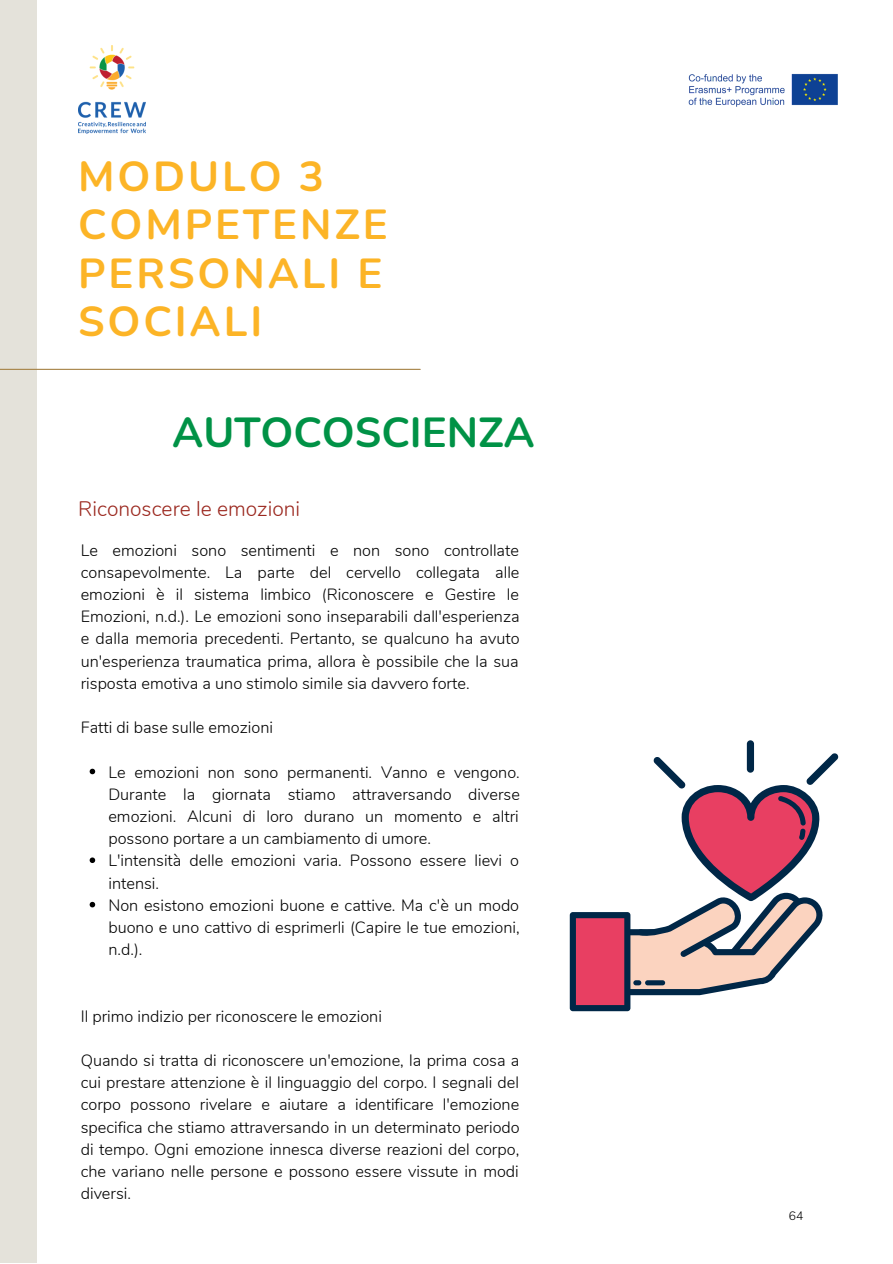
<style>
.page{position:relative;width:893px;height:1264px;background:#fff}
.page>*{position:absolute;margin:0;border:0;box-sizing:border-box;transform-origin:0 0}
.t1{font:700 42px/48.3px "Nunito";letter-spacing:.07em;color:#fcb426}
.t2{font:700 42px "Nunito";color:#009246}
.t3{font:300 21px "Nunito";color:#9b281f}
.t4{font:300 16.2px/22.2px "Nunito";color:#000;text-align:justify}
.t5{font:300 12.15px "Nunito";color:#000}
</style>
<div class="page">
<div style="left:0;top:0;width:37px;height:1262px;background:#e4e2da"></div>
<hr style="left:0;top:369px;width:420px;height:1px;background:#a68245">
<img style="left:78px;top:45px;width:67px;height:88px">
<img style="left:688px;top:73px;width:150px;height:34px">
<div style="left:746px;top:740px;width:8px;height:32px;background:#002747;border-radius:4px"></div>
<svg style="left:569px;top:753px;width:269px;height:258px"></svg>
<svg style="left:90px;top:768px;width:5px;height:6px"></svg>
<svg style="left:90px;top:857px;width:5px;height:6px"></svg>
<svg style="left:90px;top:901px;width:5px;height:6px"></svg>
<h1 class="t1" style="left:78px;top:153px;width:311px">MODULO 3<br>COMPETENZE<br>PERSONALI E<br>SOCIALI</h1>
<h1 class="t2" style="left:172px;top:404px;width:364px">AUTOCOSCIENZA</h1>
<p class="t3" style="left:78px;top:494px;width:224px">Riconoscere le emozioni</p>
<p class="t4" style="left:81px;top:539px;width:440px">Le emozioni sono sentimenti e non sono controllate consapevolmente. La parte del cervello collegata alle emozioni è il sistema limbico (Riconoscere e Gestire le Emozioni, n.d.). Le emozioni sono inseparabili dall'esperienza e dalla memoria precedenti. Pertanto, se qualcuno ha avuto un'esperienza traumatica prima, allora è possibile che la sua risposta emotiva a uno stimolo simile sia davvero forte.</p>
<p class="t4" style="left:81px;top:716px;width:194px">Fatti di base sulle emozioni</p>
<p class="t4" style="left:108px;top:761px;width:413px;text-align:left">Le emozioni non sono permanenti. Vanno e vengono.<br>Durante la giornata stiamo attraversando diverse emozioni. Alcuni di loro durano un momento e altri possono portare a un cambiamento di umore.<br>L'intensità delle emozioni varia. Possono essere lievi o intensi.<br>Non esistono emozioni buone e cattive. Ma c'è un modo buono e uno cattivo di esprimerli (Capire le tue emozioni, n.d.).</p>
<p class="t4" style="left:81px;top:1005px;width:303px">Il primo indizio per riconoscere le emozioni</p>
<p class="t4" style="left:81px;top:1049px;width:440px">Quando si tratta di riconoscere un'emozione, la prima cosa a cui prestare attenzione è il linguaggio del corpo. I segnali del corpo possono rivelare e aiutare a identificare l'emozione specifica che stiamo attraversando in un determinato periodo di tempo. Ogni emozione innesca diverse reazioni del corpo, che variano nelle persone e possono essere vissute in modi diversi.</p>
<p class="t5" style="left:788px;top:1207px;width:16px">64</p>
</div>
